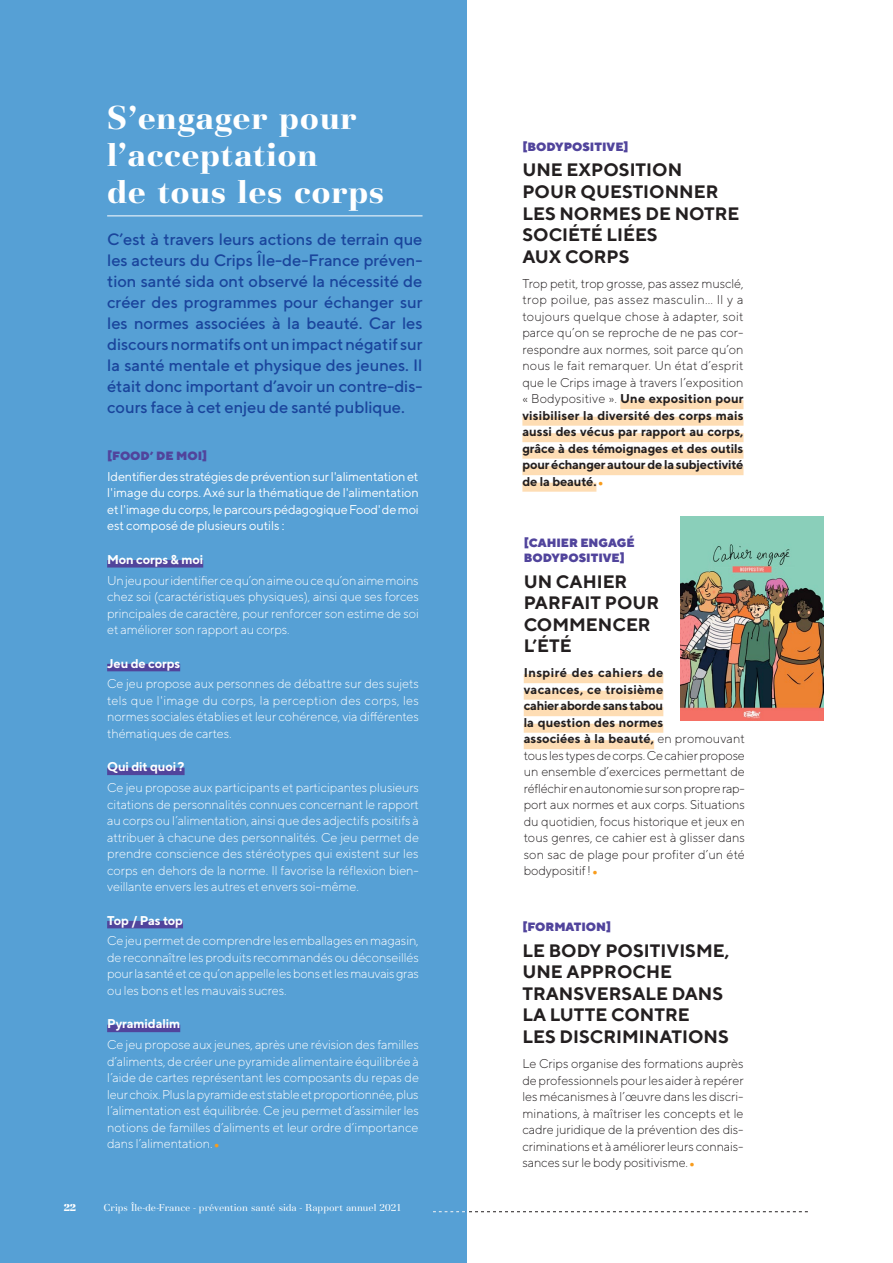
<style>
.page{position:relative;width:893px;height:1263px;background:#fff}
.page>*{position:absolute;margin:0;border:0;box-sizing:border-box;transform-origin:0 0}
.TITRE_1{font:700 34.5px/36.8px "Basilia";letter-spacing:.02em;color:#fff}
.Titre_article{font:700 18px/21.6px "TT Norms";color:#231f20}
.Chapo_sous_le_titre{font:500 16.5px/21px "TT Norms";letter-spacing:-.005em;color:#1a459c;text-align:justify}
.Texte_courant{font:300 12.75px/16.5px "TT Norms";letter-spacing:-.01em;color:#fff;text-align:justify}
.Texte_courant-2{font:300 12.75px/16.5px "TT Norms";letter-spacing:-.01em;color:#231f20;text-align:justify}
.Texte_courant-3{font:12.75px/16.5px "TT Norms";letter-spacing:-.01em;color:#fff;text-align:justify}
.Texte_courant-4{font:700 12.75px "TT Norms";letter-spacing:-.01em;color:#fff}
.Surtitre{font:900 12px/14.4px "TT Norms";color:#51449c}
.t1{font:10.5px "Basilia";color:#fff}
.t2{font:900 10.5px "Basilia";color:#fff}
.s1{font-size:22.5px;color:#f89c1c}
.s2{font-weight:700}
</style>
<div class="page">
<div style="left:0;top:0;width:467px;height:1263px;background:#56a0d5"></div>
<hr style="left:107px;top:216px;width:316px;height:1px;background:#fff">
<div style="left:620px;top:400px;width:123px;height:9px;background:#feddb4"></div>
<div style="left:522px;top:417px;width:221px;height:9px;background:#feddb4"></div>
<div style="left:522px;top:433px;width:221px;height:9px;background:#feddb4"></div>
<div style="left:522px;top:450px;width:221px;height:9px;background:#feddb4"></div>
<div style="left:522px;top:466px;width:221px;height:9px;background:#feddb4"></div>
<div style="left:522px;top:483px;width:74px;height:9px;background:#feddb4"></div>
<div style="left:524px;top:674px;width:139px;height:9px;background:#feddb4"></div>
<div style="left:524px;top:691px;width:139px;height:9px;background:#feddb4"></div>
<div style="left:524px;top:707px;width:139px;height:9px;background:#feddb4"></div>
<div style="left:524px;top:724px;width:139px;height:9px;background:#feddb4"></div>
<div style="left:524px;top:740px;width:130px;height:9px;background:#feddb4"></div>
<div style="left:107px;top:560px;width:96px;height:7px;background:#51449c"></div>
<div style="left:107px;top:664px;width:73px;height:7px;background:#51449c"></div>
<div style="left:107px;top:768px;width:78px;height:7px;background:#51449c"></div>
<div style="left:107px;top:921px;width:76px;height:7px;background:#51449c"></div>
<div style="left:107px;top:1025px;width:73px;height:7px;background:#51449c"></div>
<img style="left:680px;top:517px;width:144px;height:203px">
<svg style="left:433px;top:1211px;width:375px;height:1px"></svg>
<p class="TITRE_1" style="left:107px;top:100px;width:278px">S’engager pour l’acceptation<br>de tous les corps</p>
<p class="Chapo_sous_le_titre" style="left:107px;top:228px;width:317px">C’est à travers leurs actions de terrain que les acteurs du Crips Île-de-France préven&shy;tion santé sida ont observé la nécessité de créer des programmes pour échanger sur les normes associées à la beauté. Car les discours normatifs ont un impact négatif sur la santé mentale et physique des jeunes. Il était donc important d’avoir un contre-dis&shy;cours face à cet enjeu de santé publique.</p>
<p class="Surtitre" style="left:107px;top:448px;width:102px">[FOOD’ DE MOI]</p>
<p class="Texte_courant-3" style="left:107px;top:468px;width:313px">Identifier des stratégies de prévention sur l'alimentation et l'image du corps. Axé sur la thématique de l'alimentation et l'image du corps, le parcours pédagogique Food' de moi est composé de plusieurs outils :</p>
<p class="Texte_courant-4" style="left:107px;top:551px;width:98px">Mon corps &amp; moi</p>
<p class="Texte_courant" style="left:107px;top:571px;width:313px">Un jeu pour identifier ce qu’on aime ou ce qu’on aime moins chez soi (caractéristiques physiques), ainsi que ses forces principales de caractère, pour renforcer son estime de soi et améliorer son rapport au corps.</p>
<p class="Texte_courant-4" style="left:107px;top:655px;width:75px">Jeu de corps</p>
<p class="Texte_courant" style="left:107px;top:675px;width:313px">Ce jeu propose aux personnes de débattre sur des sujets tels que l'image du corps, la perception des corps, les normes sociales établies et leur cohérence, via différentes thématiques de cartes.</p>
<p class="Texte_courant-4" style="left:107px;top:759px;width:79px">Qui dit quoi?</p>
<p class="Texte_courant" style="left:107px;top:779px;width:313px">Ce jeu propose aux participants et participantes plusieurs citations de personnalités connues concernant le rapport au corps ou l’alimentation, ainsi que des adjectifs positifs à attribuer à chacune des personnalités. Ce jeu permet de prendre conscience des stéréotypes qui existent sur les corps en dehors de la norme. Il favorise la réflexion bien&shy;veillante envers les autres et envers soi-même.</p>
<p class="Texte_courant-4" style="left:107px;top:912px;width:77px">Top / Pas top</p>
<p class="Texte_courant" style="left:107px;top:932px;width:313px">Ce jeu permet de comprendre les emballages en magasin, de reconnaître les produits recommandés ou déconseillés pour la santé et ce qu’on appelle les bons et les mauvais gras ou les bons et les mauvais sucres.</p>
<p class="Texte_courant-4" style="left:107px;top:1016px;width:75px">Pyramidalim</p>
<p class="Texte_courant" style="left:107px;top:1036px;width:313px">Ce jeu propose aux jeunes, après une révision des familles d’aliments, de créer une pyramide alimentaire équilibrée à l’aide de cartes représentant les composants du repas de leur choix. Plus la pyramide est stable et proportionnée, plus l’alimentation est équilibrée. Ce jeu permet d’assimiler les notions de familles d’aliments et leur ordre d’importance dans l’alimentation.<span class="s1">•</span></p>
<p class="t2" style="left:64px;top:1201px;width:14px">22</p>
<p class="t1" style="left:103px;top:1201px;width:300px">Crips Île-de-France - prévention santé sida - Rapport annuel 2021</p>
<p class="Surtitre" style="left:522px;top:139px;width:108px">[BODYPOSITIVE]</p>
<p class="Titre_article" style="left:522px;top:159px;width:218px">UNE EXPOSITION<br>POUR QUESTIONNER<br>LES NORMES DE NOTRE<br>SOCIÉTÉ LIÉES<br>AUX CORPS</p>
<p class="Texte_courant-2" style="left:522px;top:275px;width:223px">Trop petit, trop grosse, pas assez musclé, trop poilue, pas assez masculin… Il y a toujours quelque chose à adapter, soit parce qu’on se reproche de ne pas cor&shy;respondre aux normes, soit parce qu’on nous le fait remarquer. Un état d’esprit que le Crips image à travers l’exposition « Bodypositive ». <span class="s2">Une exposition pour visibiliser la diversité des corps mais aussi des vécus par rapport au corps, grâce à des témoignages et des outils pour échanger autour de la subjectivité de la beauté.</span><span class="s1">•</span></p>
<p class="Surtitre" style="left:524px;top:536px;width:112px">[CAHIER ENGAGÉ<br>BODYPOSITIVE]</p>
<p class="Titre_article" style="left:524px;top:570px;width:137px">UN CAHIER<br>PARFAIT POUR<br>COMMENCER<br>L’ÉTÉ</p>
<p class="Texte_courant-2" style="left:524px;top:664px;width:223px;text-align:left"><span class="s2">Inspiré des cahiers de<br>vacances, ce troisième<br>cahier aborde sans tabou<br>la question des normes<br>associées à la beauté,</span> en promouvant tous les types de corps. Ce cahier propose un ensemble d’exercices permettant de réfléchir en autonomie sur son propre rap&shy;port aux normes et aux corps. Situations du quotidien, focus historique et jeux en tous genres, ce cahier est à glisser dans son sac de plage pour profiter d’un été bodypositif!<span class="s1">•</span></p>
<p class="Surtitre" style="left:522px;top:919px;width:90px">[FORMATION]</p>
<p class="Titre_article" style="left:522px;top:939px;width:209px">LE BODY POSITIVISME,<br>UNE APPROCHE<br>TRANSVERSALE DANS<br>LA LUTTE CONTRE<br>LES DISCRIMINATIONS</p>
<p class="Texte_courant-2" style="left:522px;top:1055px;width:223px">Le Crips organise des formations auprès de professionnels pour les aider à repérer les mécanismes à l’œuvre dans les discri&shy;minations, à maîtriser les concepts et le cadre juridique de la prévention des dis&shy;criminations et à améliorer leurs connais&shy;sances sur le body positivisme.<span class="s1">•</span></p>
</div>
